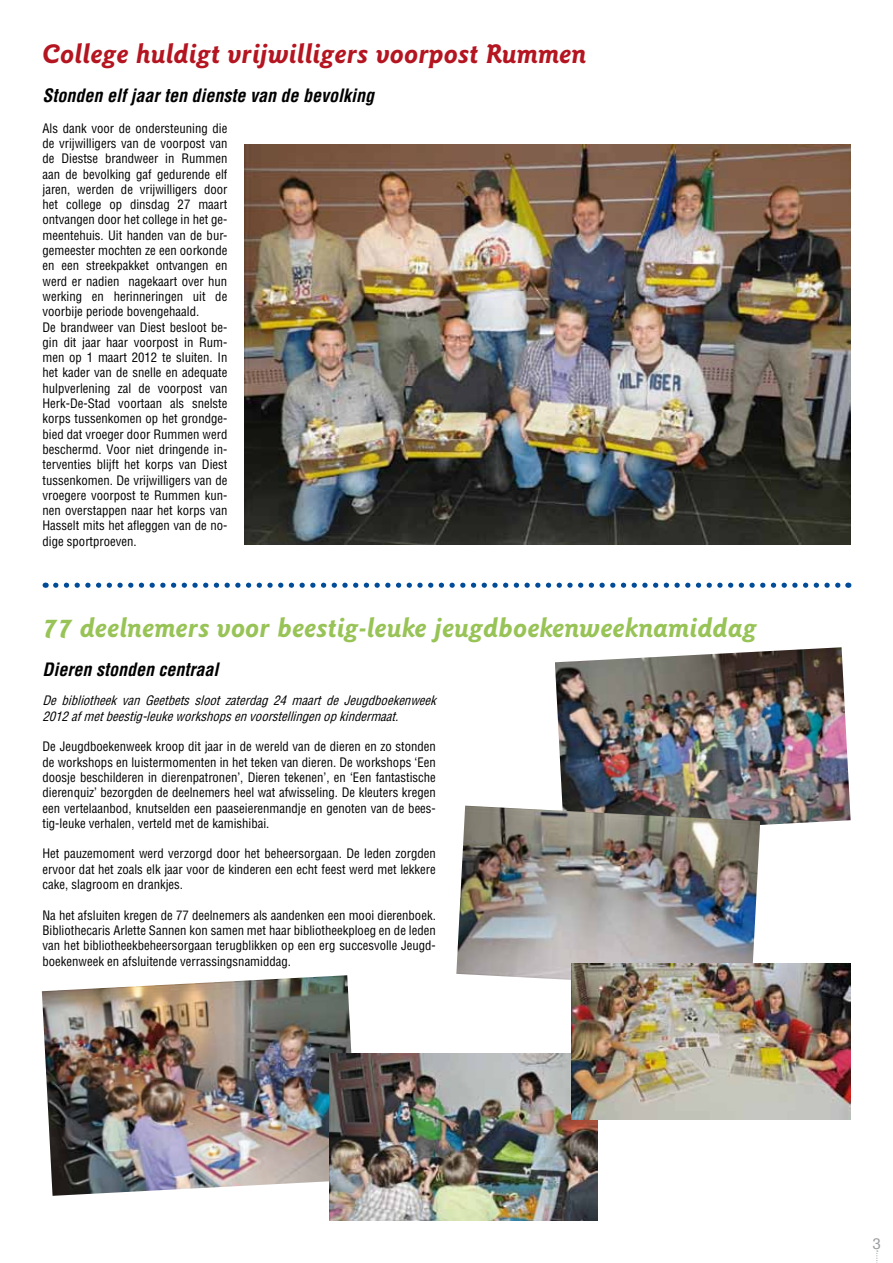
<style>
.page{position:relative;width:893px;height:1263px;background:#fff}
.page>*{position:absolute;margin:0;border:0;box-sizing:border-box;transform-origin:0 0}
.t1{font:italic 700 27px "Goudy Sans IT Cby BT";color:#98c356}
.t2{font:italic 700 27px "Goudy Sans IT Cby BT";color:#b41520}
.t3{font:italic 700 condensed 18px "Helvetica";color:#000}
.t4{font:condensed 14.4px "Helvetica";color:#9c9e9f;scale:1.2 1}
.t5{font:condensed 12.75px/15.3px "Helvetica";color:#000;text-align:justify}
.t6{font:italic condensed 12.75px/15.3px "Helvetica";color:#000}
</style>
<div class="page">
<svg style="left:876px;top:1250px;width:2px;height:13px"></svg>
<img style="left:244px;top:144px;width:606px;height:400px">
<svg style="left:56px;top:583px;width:785px;height:5px"></svg>
<img style="left:555px;top:647px;width:296px;height:178px">
<img style="left:456px;top:806px;width:304px;height:183px">
<img style="left:42px;top:975px;width:310px;height:221px">
<img style="left:330px;top:1053px;width:268px;height:167px">
<img style="left:572px;top:964px;width:279px;height:155px">
<h1 class="t2" style="left:43px;top:37px;width:546px">College huldigt vrijwilligers voorpost Rummen</h1>
<h2 class="t3" style="left:43px;top:85px;width:333px">Stonden elf jaar ten dienste van de bevolking</h2>
<p class="t5" style="left:43px;top:120px;width:186px;text-align:left">Als dank voor de ondersteuning die de vrijwilligers van de voorpost van de Diestse brandweer in Rummen aan de bevolking gaf gedurende elf jaren, werden de vrijwilligers door het college op dinsdag 27 maart ontvangen door het college in het ge&shy;meentehuis. Uit handen van de bur&shy;gemeester mochten ze een oorkonde en een streekpakket ontvangen en werd er nadien nagekaart over hun werking en herinneringen uit de voorbije periode bovengehaald.<br>De brandweer van Diest besloot be&shy;gin dit jaar haar voorpost in Rum&shy;men op 1 maart 2012 te sluiten. In het kader van de snelle en adequate hulpverlening zal de voorpost van Herk-De-Stad voortaan als snelste korps tussenkomen op het grondge&shy;bied dat vroeger door Rummen werd beschermd. Voor niet dringende in&shy;terventies blijft het korps van Diest tussenkomen. De vrijwilligers van de vroegere voorpost te Rummen kun&shy;nen overstappen naar het korps van Hasselt mits het afleggen van de no&shy;dige sportproeven.</p>
<h1 class="t1" style="left:43px;top:611px;width:716px">77 deelnemers voor beestig-leuke jeugdboekenweeknamiddag</h1>
<h2 class="t3" style="left:43px;top:658px;width:177px">Dieren stonden centraal</h2>
<p class="t6" style="left:43px;top:693px;width:399px">De bibliotheek van Geetbets sloot zaterdag 24 maart de Jeugdboekenweek<br>2012afmetbeestig-leukeworkshopsenvoorstellingenopkindermaat.</p>
<p class="t5" style="left:43px;top:739px;width:395px">De Jeugdboekenweek kroop dit jaar in de wereld van de dieren en zo stonden de workshops en luistermomenten in het teken van dieren. De workshops ‘Een doosje beschilderen in dierenpatronen’, Dieren tekenen’, en ‘Een fantastische dierenquiz’ bezorgden de deelnemers heel wat afwisseling. De kleuters kregen een vertelaanbod, knutselden een paaseierenmandje en genoten van de bees&shy;tig-leuke verhalen, verteld met de kamishibai.</p>
<p class="t5" style="left:43px;top:846px;width:395px">Het pauzemoment werd verzorgd door het beheersorgaan. De leden zorgden ervoor dat het zoals elk jaar voor de kinderen een echt feest werd met lekkere cake, slagroom en drankjes.</p>
<p class="t5" style="left:43px;top:907px;width:395px">Na het afsluiten kregen de 77 deelnemers als aandenken een mooi dierenboek.<br>Bibliothecaris Arlette Sannen kon samen met haar bibliotheekploeg en de leden van het bibliotheekbeheersorgaan terugblikken op een erg succesvolle Jeugd&shy;boekenweek en afsluitende verrassingsnamiddag.</p>
<p class="t4" style="left:872px;top:1235px;width:9px">3</p>
</div>
